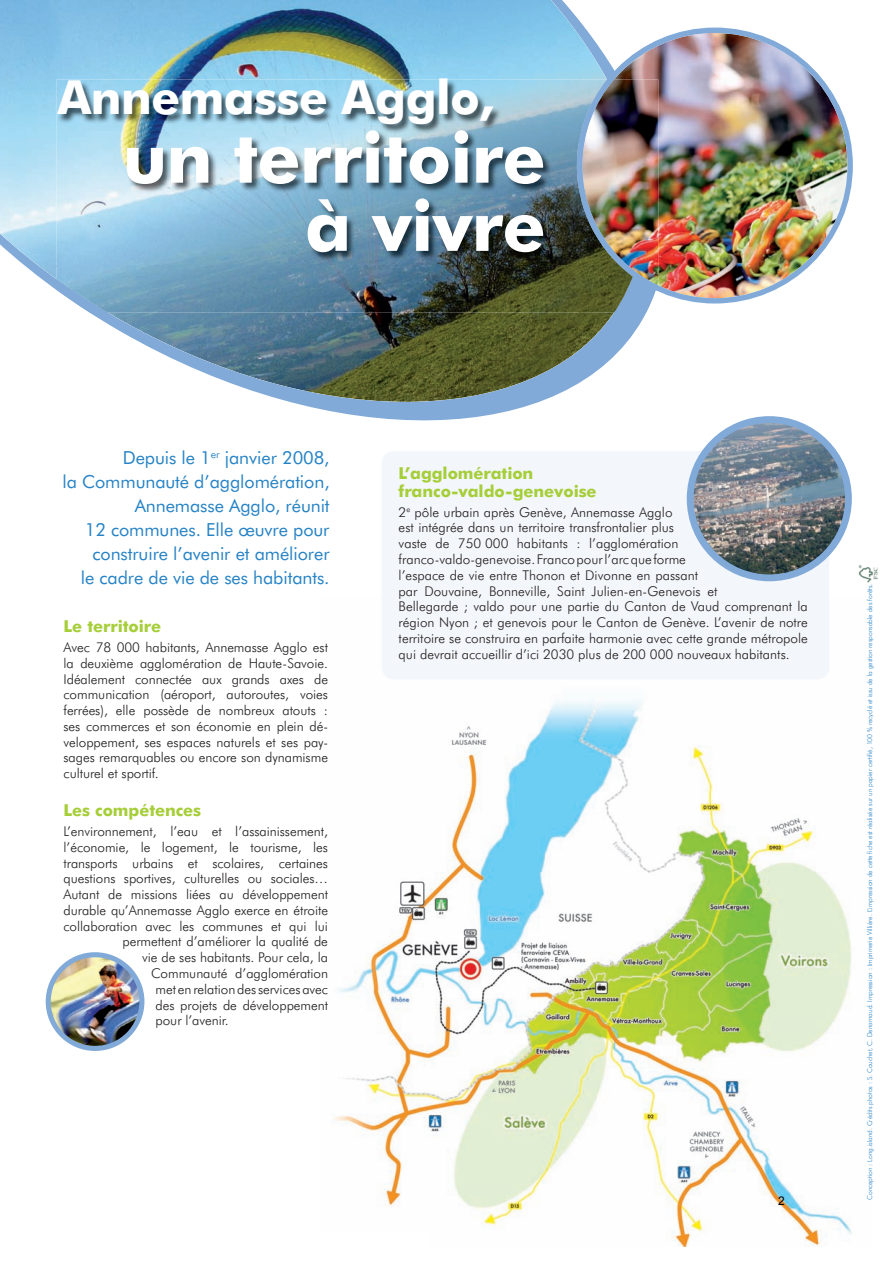
<style>
.page{position:relative;width:893px;height:1263px;background:#fff}
.page>*{position:absolute;margin:0;border:0;box-sizing:border-box;transform-origin:0 0}
.t1{font:700 70.65px/68.2px "Futura BT";letter-spacing:-.01em;color:#fff;text-align:right}
.t2{font:700 47.1px "Futura BT";letter-spacing:-.01em;color:#fff}
.t3{font:18px/24px "Futura BT";letter-spacing:-.005em;color:#2783c5;text-align:right}
.t4{font:700 16.5px/18px "Futura BT";letter-spacing:-.005em;color:#a6ce39}
.t5{font:300 13.5px/15.8px "Futura BT";color:#231f20;text-align:justify}
.t6{font:12px "Arial";color:#000}
.t7{font:300 6.75px "Futura BT";letter-spacing:-.005em;color:#2783c5}
</style>
<div class="page">
<img style="left:334px;top:672px;width:518px;height:574px">
<div style="left:285px;top:1234px;width:145px;height:14px;background:#fff"></div>
<svg style="left:290px;top:313px;width:356px;height:108px"></svg>
<img style="left:0;top:0;width:614px;height:402px">
<img style="left:577px;top:28px;width:276px;height:275px">
<img style="left:56px;top:79px;width:577px;height:234px">
<img style="left:577px;top:79px;width:81px;height:212px">
<img style="left:859px;top:566px;width:18px;height:17px">
<div style="left:382px;top:451px;width:447px;height:228px;background:#f3f6fb;border-radius:13px"></div>
<img style="left:46px;top:952px;width:98px;height:99px">
<img style="left:687px;top:416px;width:165px;height:165px">
<h2 class="t2" style="left:57px;top:78px;width:438px">Annemasse Agglo,</h2>
<h1 class="t1" style="left:123px;top:129px;width:425px">un territoire à vivre</h1>
<h3 class="t3" style="left:63px;top:447px;width:269px">Depuis le 1<sup>er</sup> janvier 2008,<br>la Communauté d’agglomération,<br>Annemasse Agglo, réunit<br>12 communes. Elle œuvre pour construire l’avenir et améliorer<br>le cadre de vie de ses habitants.</h3>
<p class="t4" style="left:64px;top:619px;width:99px">Le territoire</p>
<p class="t5" style="left:64px;top:641px;width:266px">Avec 78 000 habitants, Annemasse Agglo est la deuxième agglomération de Haute-Savoie.<br>Idéalement connectée aux grands axes de communication (aéroport, autoroutes, voies ferrées), elle possède de nombreux atouts : ses commerces et son économie en plein dé&shy;veloppement, ses espaces naturels et ses pay&shy;sages remarquables ou encore son dynamisme culturel et sportif.</p>
<p class="t4" style="left:64px;top:803px;width:139px">Les compétences</p>
<p class="t5" style="left:64px;top:825px;width:266px">L’environnement, l’eau et l’assainissement,</p>
<p class="t5" style="left:64px;top:840px;width:266px">l’économie, le logement, le tourisme, les</p>
<p class="t5" style="left:64px;top:856px;width:266px">transports urbains et scolaires, certaines</p>
<p class="t5" style="left:64px;top:872px;width:266px">questions sportives, culturelles ou sociales…</p>
<p class="t5" style="left:64px;top:888px;width:266px">Autant de missions liées au développement</p>
<p class="t5" style="left:64px;top:903px;width:266px">durable qu’Annemasse Agglo exerce en étroite</p>
<p class="t5" style="left:64px;top:919px;width:266px">collaboration avec les communes et qui lui</p>
<p class="t5" style="left:123px;top:935px;width:207px">permettent d’améliorer la qualité de</p>
<p class="t5" style="left:142px;top:951px;width:187px">vie de ses habitants. Pour cela, la</p>
<p class="t5" style="left:151px;top:966px;width:179px">Communauté d’agglomération</p>
<p class="t5" style="left:156px;top:982px;width:174px">met en relation des services avec</p>
<p class="t5" style="left:156px;top:998px;width:174px">des projets de développement</p>
<p class="t5" style="left:156px;top:1014px;width:74px">pour l’avenir.</p>
<p class="t4" style="left:399px;top:465px;width:200px">L’agglomération franco-valdo-genevoise</p>
<p class="t5" style="left:399px;top:505px;width:411px;text-align:left">2<sup>e</sup> pôle urbain après Genève, Annemasse Agglo<br>est intégrée dans un territoire transfrontalier plus<br>vaste de 750 000 habitants : l’agglomération franco-valdo-genevoise. Franco pour l’arc que forme<br>l’espace de vie entre Thonon et Divonne en passant<br>par Douvaine, Bonneville, Saint Julien-en-Genevois et<br>Bellegarde ; valdo pour une partie du Canton de Vaud comprenant la région Nyon ; et genevois pour le Canton de Genève. L’avenir de notre territoire se construira en parfaite harmonie avec cette grande métropole qui devrait accueillir d’ici 2030 plus de 200 000 nouveaux habitants.</p>
<p class="t6" style="left:778px;top:1193px;width:8px">2</p>
<p class="t7" style="left:867px;top:1200px;width:617px;rotate:-90deg">Conception : Long.island. Crédits photos : S. Couchet, C. Denarnaud. Impression : Imprimerie Villière. L’impression de cette fiche est réalisée sur un papier certifié, 100 % recyclé et issu de la gestion responsable des forêts.</p>
</div>
